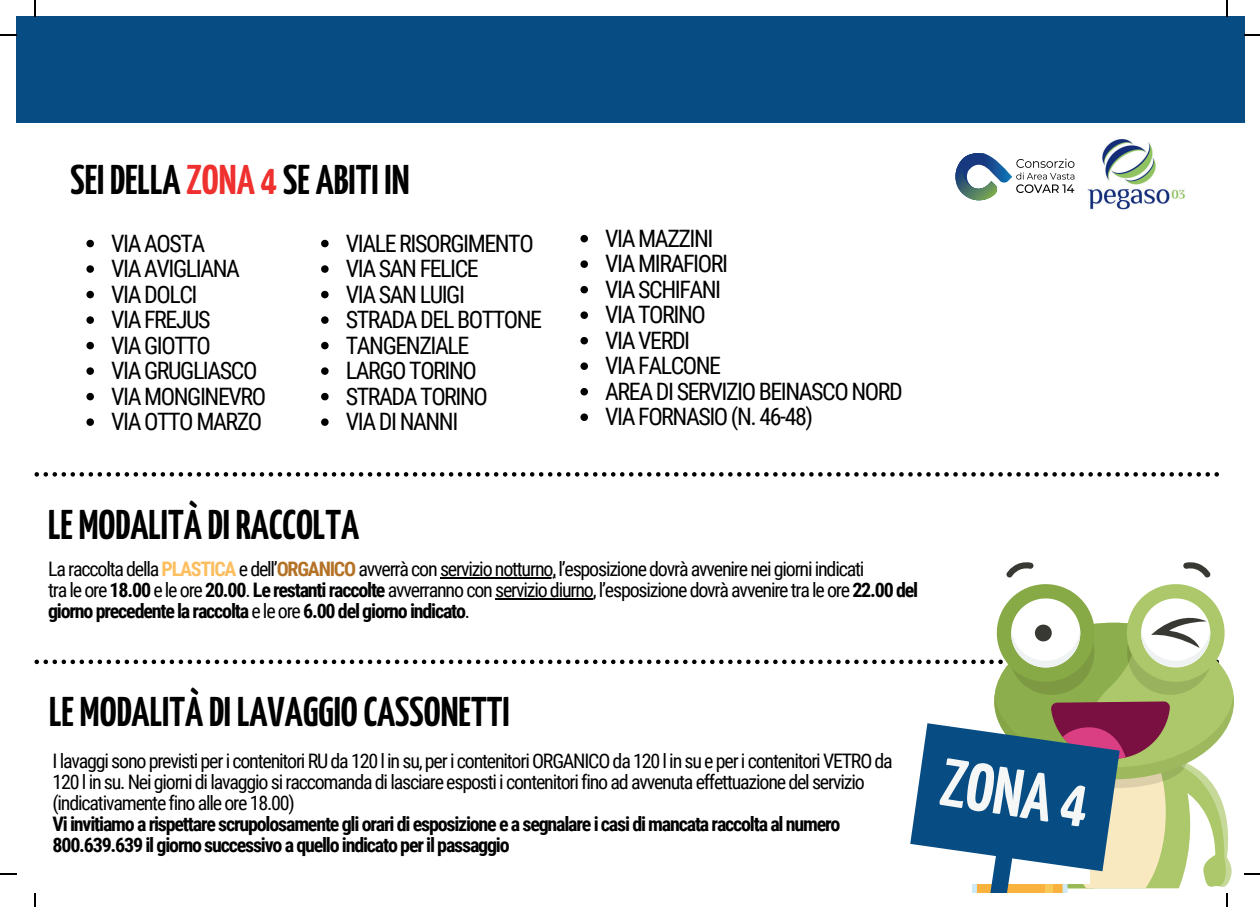
<style>
.page{position:relative;width:1260px;height:907px;background:#fff}
.page>*{position:absolute;margin:0;border:0;box-sizing:border-box;transform-origin:0 0}
.t1{font:700 67.4px "Yanone Kaffeesatz";color:#f5f7f7}
.t2{font:700 41.4px "Yanone Kaffeesatz";color:#000}
.t3{font:24px/25.4px "Roboto Condensed";letter-spacing:-.06em;color:#000}
.t4{font:20px/21px "Roboto Condensed";letter-spacing:-.06em;color:#000}
.t5{font:700 20px/21px "Roboto Condensed";letter-spacing:-.06em;color:#000}
.s1{color:#ee302e}
.s2{font-weight:700;color:#fdbe60}
.s3{font-weight:700;color:#b47227}
.s4{font-weight:700}
</style>
<div class="page">
<div style="left:16px;top:17px;width:1228px;height:106px;background:#074d84"></div>
<svg style="left:1183px;top:562px;width:26px;height:15px"></svg>
<svg style="left:1006px;top:562px;width:27px;height:15px"></svg>
<img style="left:1074px;top:139px;width:111px;height:71px">
<img style="left:996px;top:160px;width:15px;height:33px">
<img style="left:955px;top:153px;width:41px;height:47px">
<svg style="left:1016px;top:159px;width:58px;height:34px"></svg>
<svg style="left:34px;top:472px;width:1184px;height:4px"></svg>
<svg style="left:86px;top:240px;width:8px;height:7px"></svg>
<svg style="left:86px;top:265px;width:8px;height:8px"></svg>
<svg style="left:86px;top:291px;width:8px;height:7px"></svg>
<svg style="left:86px;top:316px;width:8px;height:8px"></svg>
<svg style="left:86px;top:342px;width:8px;height:7px"></svg>
<svg style="left:86px;top:367px;width:8px;height:8px"></svg>
<svg style="left:86px;top:393px;width:8px;height:7px"></svg>
<svg style="left:86px;top:418px;width:8px;height:8px"></svg>
<hr style="left:440px;top:577px;width:115px;height:2px;background:#000">
<svg style="left:321px;top:240px;width:7px;height:7px"></svg>
<svg style="left:321px;top:265px;width:7px;height:8px"></svg>
<svg style="left:321px;top:291px;width:7px;height:7px"></svg>
<svg style="left:321px;top:316px;width:7px;height:8px"></svg>
<svg style="left:321px;top:342px;width:7px;height:7px"></svg>
<svg style="left:321px;top:367px;width:7px;height:8px"></svg>
<svg style="left:321px;top:393px;width:7px;height:7px"></svg>
<svg style="left:321px;top:418px;width:7px;height:8px"></svg>
<svg style="left:580px;top:235px;width:8px;height:7px"></svg>
<svg style="left:580px;top:260px;width:8px;height:8px"></svg>
<svg style="left:580px;top:286px;width:8px;height:7px"></svg>
<svg style="left:580px;top:311px;width:8px;height:8px"></svg>
<svg style="left:580px;top:337px;width:8px;height:7px"></svg>
<svg style="left:580px;top:362px;width:8px;height:8px"></svg>
<svg style="left:580px;top:388px;width:8px;height:7px"></svg>
<svg style="left:580px;top:413px;width:8px;height:8px"></svg>
<svg style="left:35px;top:0;width:1px;height:16px"></svg>
<svg style="left:0;top:34px;width:17px;height:2px"></svg>
<svg style="left:1226px;top:0;width:1px;height:16px"></svg>
<svg style="left:1244px;top:34px;width:15px;height:2px"></svg>
<svg style="left:0;top:873px;width:17px;height:2px"></svg>
<svg style="left:34px;top:584px;width:1200px;height:323px"></svg>
<svg style="left:1244px;top:873px;width:15px;height:2px"></svg>
<h2 class="t2" style="left:70px;top:150px;width:340px">SEI DELLA <span class="s1">ZONA 4</span> SE ABITI IN</h2>
<p class="t3" style="left:111px;top:230px;width:156px">VIA AOSTA<br>VIA AVIGLIANA<br>VIA DOLCI<br>VIA FREJUS<br>VIA GIOTTO<br>VIA GRUGLIASCO<br>VIA MONGINEVRO<br>VIA OTTO MARZO</p>
<p class="t3" style="left:346px;top:230px;width:198px">VIALE RISORGIMENTO<br>VIA SAN FELICE<br>VIA SAN LUIGI<br>STRADA DEL BOTTONE<br>TANGENZIALE<br>LARGO TORINO<br>STRADA TORINO<br>VIA DI NANNI</p>
<p class="t3" style="left:605px;top:225px;width:299px">VIA MAZZINI<br>VIA MIRAFIORI<br>VIA SCHIFANI<br>VIA TORINO<br>VIA VERDI<br>VIA FALCONE<br>AREA DI SERVIZIO BEINASCO NORD<br>VIA FORNASIO (N. 46-48)</p>
<h2 class="t2" style="left:48px;top:495px;width:312px">LE MODALITÀ DI RACCOLTA</h2>
<p class="t4" style="left:48px;top:557px;width:871px">La raccolta della <span class="s2">PLASTICA</span> e dell’<span class="s3">ORGANICO</span> avverrà con servizio notturno, l’esposizione dovrà avvenire nei giorni indicati<br>tra le ore <span class="s4">18.00</span> e le ore <span class="s4">20.00</span>. <span class="s4">Le restanti raccolte</span> avverranno con servizio diurno, l’esposizione dovrà avvenire tra le ore <span class="s4">22.00 del giorno precedente la raccolta</span> e le ore <span class="s4">6.00 del giorno indicato</span>.</p>
<h2 class="t2" style="left:49px;top:682px;width:462px">LE MODALITÀ DI LAVAGGIO CASSONETTI</h2>
<p class="t4" style="left:52px;top:749px;width:841px">I lavaggi sono previsti per i contenitori RU da 120 l in su, per i contenitori ORGANICO da 120 l in su e per i contenitori VETRO da<br>120 l in su. Nei giorni di lavaggio si raccomanda di lasciare esposti i contenitori fino ad avvenuta effettuazione del servizio (indicativamente fino alle ore 18.00)</p>
<p class="t5" style="left:52px;top:812px;width:789px">Vi invitiamo a rispettare scrupolosamente gli orari di esposizione e a segnalare i casi di mancata raccolta al numero<br>800.639.639 il giorno successivo a quello indicato per il passaggio</p>
<h1 class="t1" style="left:949px;top:734px;width:149px;rotate:9deg">ZONA 4</h1>
</div>
